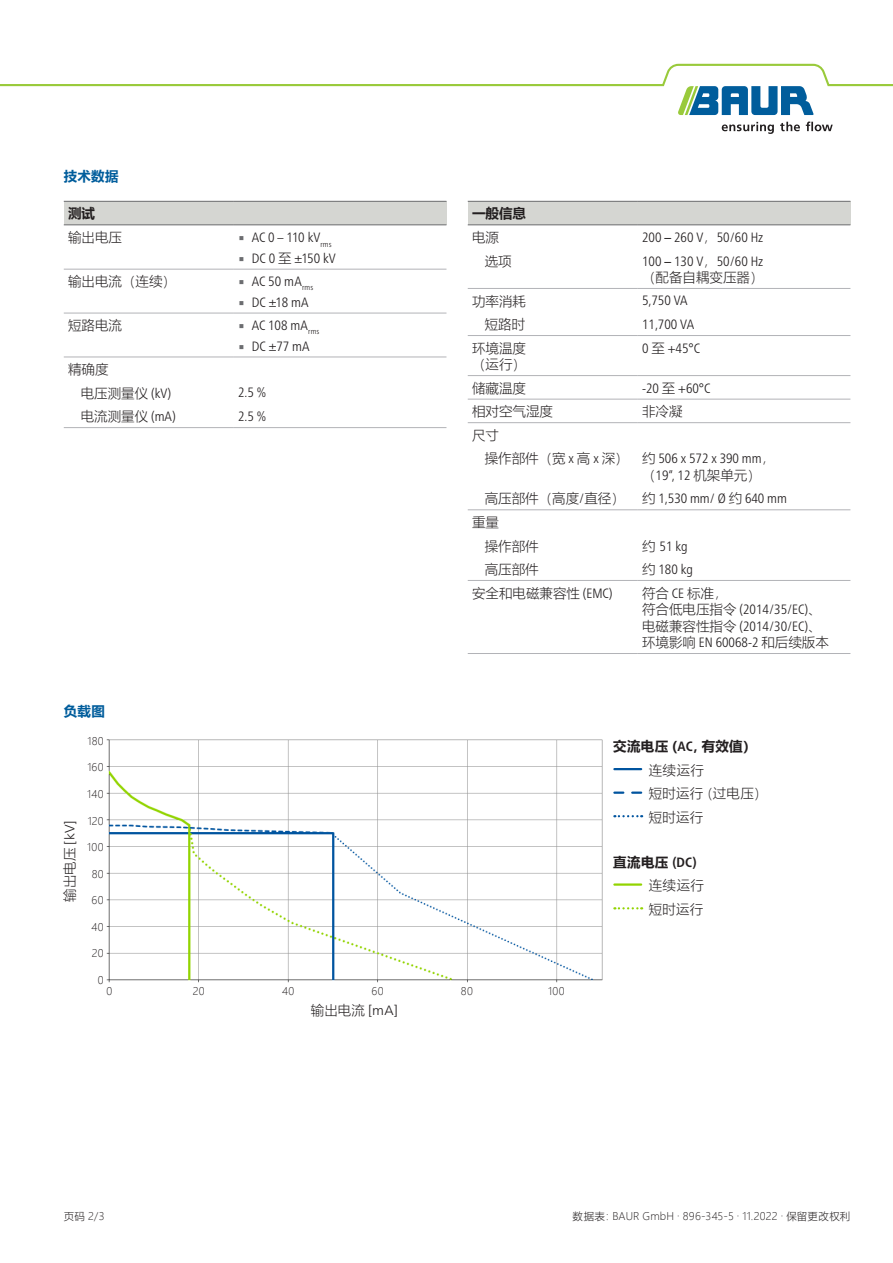
<style>
.page{position:relative;width:893px;height:1263px;background:#fff}
.page>*{position:absolute;margin:0;border:0;box-sizing:border-box;transform-origin:0 0}
.DB_-_Tabelle_Inhalt{font:300 condensed 13.5px/16.5px "Frutiger Neue LTW1 G";color:#231f20}
.DB_-_Tabelle_Inhalt-2{font:300 13.5px/16.5px "Microsoft Ya Hei";color:#231f20}
.DB___Fließtext{font:300 13.5px "Microsoft Ya Hei";letter-spacing:.015em;color:#231f20}
.DB_-_Condensed_Übers{font:700 13.5px "Microsoft Ya Hei";letter-spacing:.025em;color:#231f20}
.DB_-_Condensed_Übers-2{font:700 13.5px "Microsoft Ya Hei";letter-spacing:.03em;color:#005d9c}
.DB_-_Tabelle_Übersch{font:700 13.5px "Microsoft Ya Hei";color:#231f20}
.DB_-_Fußnote{font:10.5px "Microsoft Ya Hei UI Light";letter-spacing:.03em;color:#231f20}
.t1{font:300 10.5px "Microsoft Ya Hei";letter-spacing:.015em;color:#231f20}
.s1{font-family:"Lucida Sans Unicode";font-weight:400;font-stretch:normal;color:#6c6d70}
.s2{font-family:"Microsoft Ya Hei";font-stretch:normal}
.s3{font-family:"Frutiger Neue LTW1 G";font-stretch:condensed}
.s4{font-family:"Frutiger Neue LTW1 G"}
.s5{font-weight:400}
</style>
<div class="page">
<svg style="left:722px;top:122px;width:52px;height:12px"></svg>
<svg style="left:780px;top:122px;width:20px;height:9px"></svg>
<svg style="left:806px;top:122px;width:27px;height:9px"></svg>
<svg style="left:0;top:64px;width:893px;height:51px"></svg>
<div style="left:64px;top:201px;width:382px;height:24px;background:#d5d6d2"></div>
<hr style="left:64px;top:201px;width:170px;height:1px;background:#6c6d70">
<hr style="left:234px;top:201px;width:212px;height:1px;background:#6c6d70">
<hr style="left:64px;top:224px;width:170px;height:1px;background:#6c6d70">
<hr style="left:234px;top:224px;width:212px;height:1px;background:#6c6d70">
<hr style="left:64px;top:269px;width:170px;height:1px;background:#b2b3b7">
<hr style="left:234px;top:269px;width:212px;height:1px;background:#b2b3b7">
<hr style="left:64px;top:313px;width:170px;height:1px;background:#b2b3b7">
<hr style="left:234px;top:313px;width:212px;height:1px;background:#b2b3b7">
<hr style="left:64px;top:357px;width:170px;height:1px;background:#b2b3b7">
<hr style="left:234px;top:357px;width:212px;height:1px;background:#b2b3b7">
<hr style="left:64px;top:427px;width:170px;height:1px;background:#b2b3b7">
<hr style="left:234px;top:427px;width:212px;height:1px;background:#b2b3b7">
<div style="left:468px;top:201px;width:382px;height:24px;background:#d5d6d2"></div>
<hr style="left:468px;top:224px;width:170px;height:1px;background:#6c6d70">
<hr style="left:638px;top:224px;width:212px;height:1px;background:#6c6d70">
<hr style="left:638px;top:288px;width:212px;height:1px;background:#b2b3b7">
<hr style="left:468px;top:580px;width:170px;height:1px;background:#b2b3b7">
<hr style="left:638px;top:580px;width:212px;height:1px;background:#b2b3b7">
<hr style="left:468px;top:653px;width:170px;height:1px;background:#b2b3b7">
<hr style="left:638px;top:653px;width:212px;height:1px;background:#b2b3b7">
<hr style="left:468px;top:201px;width:170px;height:1px;background:#6c6d70">
<hr style="left:638px;top:201px;width:212px;height:1px;background:#6c6d70">
<hr style="left:468px;top:288px;width:170px;height:1px;background:#b2b3b7">
<hr style="left:468px;top:335px;width:170px;height:1px;background:#b2b3b7">
<hr style="left:638px;top:335px;width:212px;height:1px;background:#b2b3b7">
<hr style="left:468px;top:375px;width:170px;height:1px;background:#b2b3b7">
<hr style="left:638px;top:375px;width:212px;height:1px;background:#b2b3b7">
<hr style="left:468px;top:399px;width:170px;height:1px;background:#b2b3b7">
<hr style="left:638px;top:399px;width:212px;height:1px;background:#b2b3b7">
<hr style="left:468px;top:422px;width:170px;height:1px;background:#b2b3b7">
<hr style="left:638px;top:422px;width:212px;height:1px;background:#b2b3b7">
<hr style="left:468px;top:509px;width:170px;height:1px;background:#b2b3b7">
<hr style="left:638px;top:509px;width:212px;height:1px;background:#b2b3b7">
<img style="left:106px;top:740px;width:496px;height:243px">
<hr style="left:614px;top:768px;width:27px;height:2px;background:#00549f">
<hr style="left:614px;top:883px;width:27px;height:3px;background:#92d400">
<svg style="left:614px;top:791px;width:27px;height:3px"></svg>
<svg style="left:614px;top:815px;width:28px;height:2px"></svg>
<svg style="left:614px;top:907px;width:28px;height:2px"></svg>
<p class="DB_-_Condensed_Übers-2" style="left:64px;top:167px;width:56px">技术数据</p>
<p class="DB_-_Tabelle_Übersch" style="left:68px;top:204px;width:28px">测试</p>
<p class="DB_-_Tabelle_Inhalt-2" style="left:68px;top:229px;width:55px">输出电压</p>
<p class="DB_-_Tabelle_Inhalt" style="left:238px;top:228px;width:95px"><span class="s1">▪</span> AC 0 – 110 kV<sub>rms</sub></p>
<p class="DB_-_Tabelle_Inhalt" style="left:238px;top:249px;width:99px"><span class="s1">▪</span> DC 0 <span class="s2">至</span> ±150 kV</p>
<p class="DB_-_Tabelle_Inhalt-2" style="left:68px;top:273px;width:109px">输出电流（连续）</p>
<p class="DB_-_Tabelle_Inhalt" style="left:238px;top:272px;width:77px"><span class="s1">▪</span> AC 50 mA<sub>rms</sub></p>
<p class="DB_-_Tabelle_Inhalt" style="left:238px;top:293px;width:72px"><span class="s1">▪</span> DC ±18 mA</p>
<p class="DB_-_Tabelle_Inhalt-2" style="left:68px;top:317px;width:55px">短路电流</p>
<p class="DB_-_Tabelle_Inhalt" style="left:238px;top:316px;width:83px"><span class="s1">▪</span> AC 108 mA<sub>rms</sub></p>
<p class="DB_-_Tabelle_Inhalt" style="left:238px;top:337px;width:73px"><span class="s1">▪</span> DC ±77 mA</p>
<p class="DB_-_Tabelle_Inhalt-2" style="left:68px;top:361px;width:42px">精确度</p>
<p class="DB_-_Tabelle_Inhalt-2" style="left:81px;top:384px;width:92px">电压测量仪 <span class="s3">(kV)</span></p>
<p class="DB_-_Tabelle_Inhalt" style="left:238px;top:383px;width:30px">2.5 %</p>
<p class="DB_-_Tabelle_Inhalt-2" style="left:81px;top:408px;width:96px">电流测量仪 <span class="s3">(mA)</span></p>
<p class="DB_-_Tabelle_Inhalt" style="left:238px;top:407px;width:30px">2.5 %</p>
<p class="DB_-_Condensed_Übers-2" style="left:64px;top:701px;width:43px">负载图</p>
<p class="DB_-_Fußnote" style="left:87px;top:734px;width:18px">180</p>
<p class="DB_-_Fußnote" style="left:87px;top:760px;width:18px">160</p>
<p class="DB___Fließtext" style="left:61px;top:902px;width:83px;rotate:-90deg">输出电压 <span class="s4">[kV]</span></p>
<p class="DB_-_Fußnote" style="left:87px;top:787px;width:18px">140</p>
<p class="DB_-_Fußnote" style="left:88px;top:814px;width:17px">120</p>
<p class="DB_-_Fußnote" style="left:87px;top:840px;width:18px">100</p>
<p class="DB_-_Fußnote" style="left:92px;top:867px;width:14px">80</p>
<p class="DB_-_Fußnote" style="left:92px;top:893px;width:14px">60</p>
<p class="DB_-_Fußnote" style="left:91px;top:920px;width:14px">40</p>
<p class="DB_-_Fußnote" style="left:92px;top:947px;width:13px">20</p>
<p class="DB_-_Fußnote" style="left:98px;top:973px;width:7px">0</p>
<p class="DB_-_Tabelle_Übersch" style="left:472px;top:204px;width:55px">一般信息</p>
<p class="DB_-_Tabelle_Inhalt-2" style="left:472px;top:229px;width:28px">电源</p>
<p class="DB_-_Tabelle_Inhalt" style="left:642px;top:228px;width:123px">200 <span class="s5">–</span> 260 V<span class="s2">，</span>50/60 Hz</p>
<p class="DB_-_Tabelle_Inhalt-2" style="left:485px;top:252px;width:28px">选项</p>
<p class="DB_-_Tabelle_Inhalt" style="left:642px;top:252px;width:123px">100 <span class="s5">–</span> 130 V<span class="s2">，</span>50/60 Hz<span class="s2">（配备自耦变压器）</span></p>
<p class="DB_-_Tabelle_Inhalt-2" style="left:472px;top:292px;width:55px">功率消耗</p>
<p class="DB_-_Tabelle_Inhalt" style="left:642px;top:291px;width:47px">5,750 VA</p>
<p class="DB_-_Tabelle_Inhalt-2" style="left:485px;top:316px;width:42px">短路时</p>
<p class="DB_-_Tabelle_Inhalt" style="left:642px;top:315px;width:54px">11,700 VA</p>
<p class="DB_-_Tabelle_Inhalt-2" style="left:472px;top:339px;width:55px">环境温度（运行）</p>
<p class="DB_-_Tabelle_Inhalt" style="left:642px;top:339px;width:59px">0 <span class="s2">至</span> +45°C</p>
<p class="DB_-_Tabelle_Inhalt-2" style="left:472px;top:379px;width:55px">储藏温度</p>
<p class="DB_-_Tabelle_Inhalt" style="left:642px;top:379px;width:70px">-20 <span class="s2">至</span> +60°C</p>
<p class="DB_-_Tabelle_Inhalt-2" style="left:472px;top:403px;width:82px">相对空气湿度</p>
<p class="DB_-_Tabelle_Inhalt-2" style="left:642px;top:403px;width:42px">非冷凝</p>
<p class="DB_-_Tabelle_Inhalt-2" style="left:472px;top:426px;width:28px">尺寸</p>
<p class="DB_-_Tabelle_Inhalt-2" style="left:485px;top:450px;width:145px">操作部件（宽 <span class="s3">x</span> 高 <span class="s3">x</span> 深）</p>
<p class="DB_-_Tabelle_Inhalt" style="left:642px;top:449px;width:134px"><span class="s2">约</span> 506 x 572 x 390 mm<span class="s2">，（</span>19“, 12 <span class="s2">机架单元）</span></p>
<p class="DB_-_Tabelle_Inhalt-2" style="left:485px;top:490px;width:142px">高压部件（高度<span class="s3">/</span>直径）</p>
<p class="DB_-_Tabelle_Inhalt" style="left:642px;top:489px;width:146px"><span class="s2">约</span> 1,530 mm/ Ø <span class="s2">约</span> 640 mm</p>
<p class="DB_-_Tabelle_Inhalt-2" style="left:472px;top:514px;width:28px">重量</p>
<p class="DB_-_Tabelle_Inhalt-2" style="left:485px;top:537px;width:55px">操作部件</p>
<p class="DB_-_Tabelle_Inhalt" style="left:642px;top:536px;width:47px"><span class="s2">约</span> 51 kg</p>
<p class="DB_-_Tabelle_Inhalt-2" style="left:485px;top:561px;width:55px">高压部件</p>
<p class="DB_-_Tabelle_Inhalt" style="left:642px;top:560px;width:52px"><span class="s2">约</span> 180 kg</p>
<p class="DB_-_Tabelle_Inhalt-2" style="left:472px;top:584px;width:142px">安全和电磁兼容性 <span class="s3">(EMC)</span></p>
<p class="DB_-_Tabelle_Inhalt" style="left:642px;top:584px;width:188px"><span class="s2">符合</span> CE <span class="s2">标准，<br>符合低电压指令</span> (2014/35/EC)<span class="s2">、电磁兼容性指令</span> (2014/30/EC)<span class="s2">、环境影响</span> EN 60068-2 <span class="s2">和后续版本</span></p>
<p class="DB_-_Condensed_Übers" style="left:613px;top:737px;width:144px">交流电压（<span class="s3">AC</span>，有效值）</p>
<p class="DB___Fließtext" style="left:649px;top:761px;width:57px">连续运行</p>
<p class="DB___Fließtext" style="left:649px;top:784px;width:120px">短时运行（过电压）</p>
<p class="DB___Fließtext" style="left:649px;top:808px;width:56px">短时运行</p>
<p class="DB_-_Condensed_Übers" style="left:613px;top:852px;width:85px">直流电压 <span class="s3">(DC)</span></p>
<p class="DB___Fließtext" style="left:649px;top:876px;width:57px">连续运行</p>
<p class="DB___Fließtext" style="left:649px;top:900px;width:56px">短时运行</p>
<p class="DB_-_Fußnote" style="left:106px;top:984px;width:7px">0</p>
<p class="DB_-_Fußnote" style="left:193px;top:984px;width:13px">20</p>
<p class="DB_-_Fußnote" style="left:282px;top:984px;width:14px">40</p>
<p class="DB_-_Fußnote" style="left:372px;top:984px;width:14px">60</p>
<p class="DB_-_Fußnote" style="left:461px;top:984px;width:14px">80</p>
<p class="DB_-_Fußnote" style="left:548px;top:984px;width:18px">100</p>
<p class="DB___Fließtext" style="left:311px;top:1001px;width:88px">输出电流 <span class="s4">[mA]</span></p>
<p class="DB_-_Fußnote" style="left:64px;top:1209px;width:42px">页码 2/3</p>
<p class="t1" style="left:573px;top:1209px;width:279px">数据表：BAUR GmbH · 896-345-5 · 11.2022 · 保留更改权利</p>
</div>
